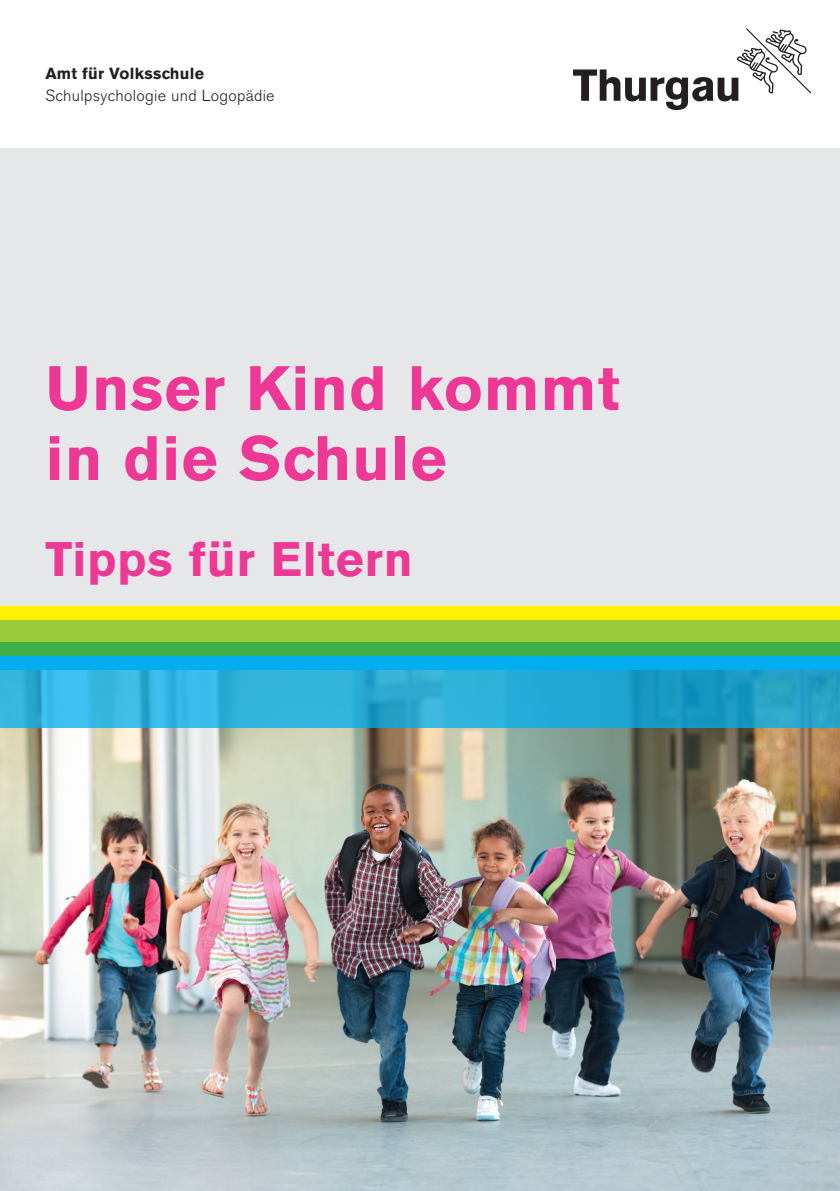
<style>
.page{position:relative;width:840px;height:1191px;background:#fff}
.page>*{position:absolute;margin:0;border:0;box-sizing:border-box;transform-origin:0 0}
.t1{font:700 62px/70px "Akzidenz Grotesk BE";letter-spacing:.02em;color:#ed3896}
.t2{font:700 48px "Akzidenz Grotesk BE";letter-spacing:.02em;color:#ed3896}
.t3{font:300 16px "Akzidenz Grotesk BE";letter-spacing:.02em;color:#231f20}
.t4{font:700 16px "Akzidenz Grotesk BE";letter-spacing:.02em;color:#231f20}
</style>
<div class="page">
<div style="left:0;top:148px;width:839px;height:458px;background:#e6e7e9"></div>
<svg style="left:573px;top:28px;width:237px;height:82px"></svg>
<img style="left:0;top:727px;width:839px;height:464px">
<svg style="left:0;top:669px;width:839px;height:58px"></svg>
<div style="left:0;top:606px;width:839px;height:14px;background:#fff101"></div>
<div style="left:0;top:656px;width:839px;height:13px;background:#00aeef"></div>
<div style="left:0;top:642px;width:839px;height:13px;background:#40ae49"></div>
<div style="left:0;top:620px;width:839px;height:22px;background:#99ca3b"></div>
<p class="t4" style="left:45px;top:64px;width:160px">Amt für Volksschule</p>
<p class="t3" style="left:45px;top:86px;width:231px">Schulpsychologie und Logopädie</p>
<h1 class="t1" style="left:45px;top:354px;width:575px">Unser Kind kommt in die Schule</h1>
<h2 class="t2" style="left:45px;top:531px;width:369px">Tipps für Eltern</h2>
</div>
